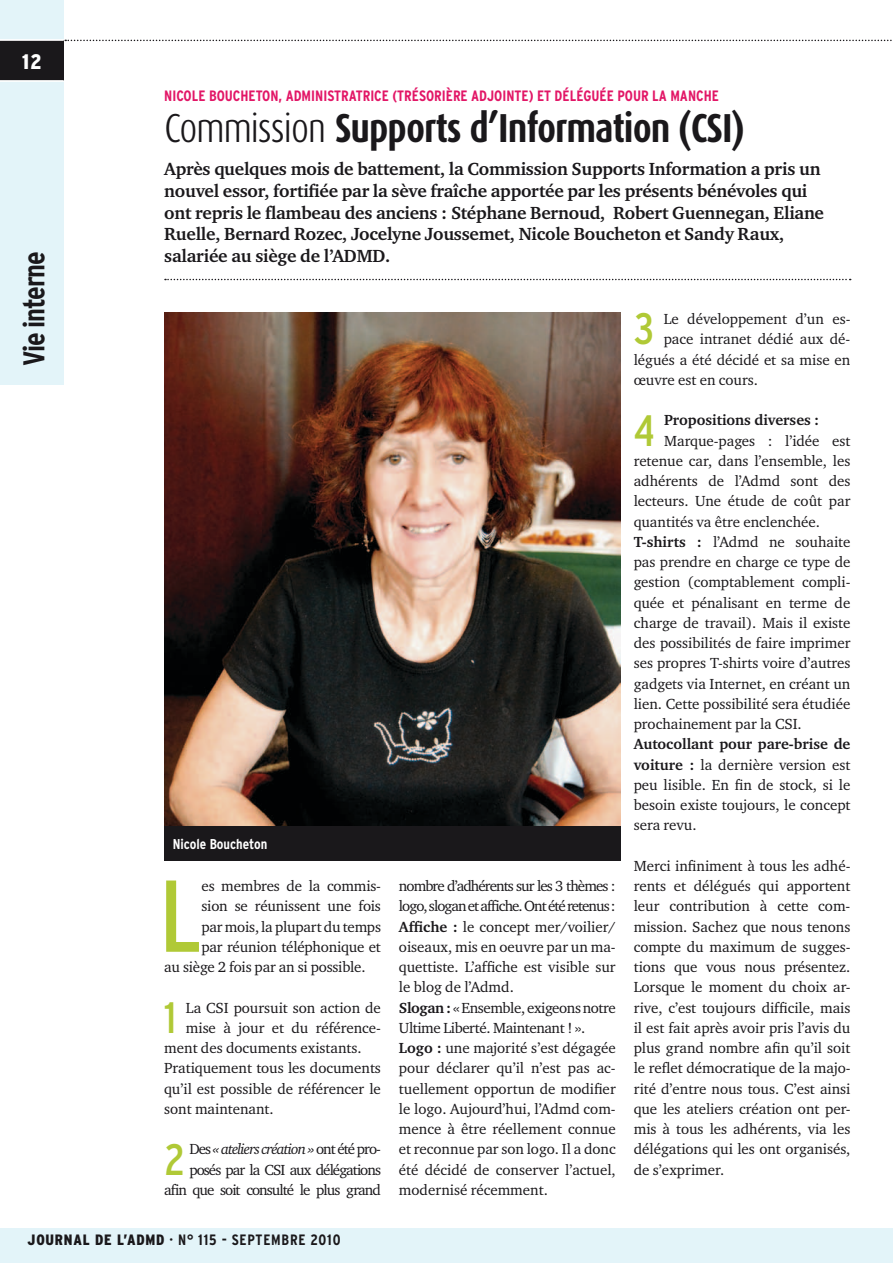
<style>
.page{position:relative;width:893px;height:1263px;background:#fff}
.page>*{position:absolute;margin:0;border:0;box-sizing:border-box;transform-origin:0 0}
.t1{font:condensed 101.85px "Interstate";color:#b0c936}
.t2{font:condensed 43.95px "Interstate";color:#b0c936}
.t3{font:700 40.5px "Dax Condensed";letter-spacing:-.025em;color:#1a181b}
.t4{font:700 condensed 30px "Interstate";letter-spacing:-.04em;color:#1a181b}
.t5{font:900 condensed 21px "Interstate";color:#fff}
.t6{font:700 18px/21.6px "Charter ITC";letter-spacing:-.015em;color:#1a181b}
.t7{font:15px/20.2px "Charter ITC";color:#1a181b}
.t8{font:15px/20.2px "Charter ITC";letter-spacing:-.06em;color:#1a181b;text-align:right}
.t9{font:700 condensed 15px "Interstate";color:#e21666}
.t10{font:700 15px "Charter ITC";color:#1a181b}
.t11{font:700 condensed 15px "Interstate";letter-spacing:.05em;color:#1a181b}
.t12{font:900 condensed 15px "Interstate";color:#1a181b}
.t13{font:700 condensed 14.25px "Interstate";color:#fff}
.s1{font-weight:300}
.s2{font-style:italic}
.s3{font-weight:700}
</style>
<div class="page">
<div style="left:0;top:1229px;width:893px;height:34px;background:#e3f4f9"></div>
<div style="left:0;top:0;width:64px;height:385px;background:#e3f4f9"></div>
<div style="left:0;top:40px;width:64px;height:41px;background:#1a181b"></div>
<hr style="left:0;top:80px;width:64px;height:2px;background:#fff">
<hr style="left:0;top:39px;width:64px;height:2px;background:#fff">
<svg style="left:65px;top:40px;width:827px;height:1px"></svg>
<svg style="left:165px;top:279px;width:686px;height:1px"></svg>
<img style="left:164px;top:313px;width:457px;height:514px">
<div style="left:164px;top:827px;width:457px;height:34px;background:#1a181b"></div>
<h3 class="t5" style="left:22px;top:50px;width:21px">12</h3>
<h3 class="t4" style="left:17px;top:366px;width:116px;rotate:-90deg">VIE INTERNE</h3>
<p class="t9" style="left:164px;top:88px;width:16px">NICOLE</p>
<p class="t9" style="left:209px;top:88px;width:85px">BOUCHETON, ADMINISTRATRICE</p>
<p class="t9" style="left:392px;top:88px;width:20px">(TRÉSORI</p>
<p class="t9" style="left:446px;top:88px;width:57px">ÈRE ADJOINTE</p>
<p class="t9" style="left:529px;top:88px;width:34px">) ET DÉLÉG</p>
<p class="t9" style="left:592px;top:88px;width:127px">UÉE POUR LA MANCHE</p>
<h3 class="t3" style="left:164px;top:105px;width:582px"><span class="s1">commission</span> Supports d’Information (CSI)</h3>
<p class="t6" style="left:164px;top:158px;width:661px">Après quelques mois de battement, la Commission Supports Information a pris un nouvel essor, fortifiée par la sève fraîche apportée par les présents bénévoles qui ont repris le flambeau des anciens : Stéphane Bernoud, Robert Guennegan, Eliane Ruelle, Bernard Rozec, Jocelyne Joussemet, Nicole Boucheton et Sandy Raux, salariée au siège de l’ADMD.</p>
<p class="t13" style="left:173px;top:836px;width:96px">NICOLE BOUCHETON</p>
<h1 class="t1" style="left:159px;top:859px;width:44px">L</h1>
<p class="t7" style="left:201px;top:875px;width:181px">es membres de la commis-</p>
<p class="t7" style="left:201px;top:896px;width:181px">sion se réunissent une fois</p>
<p class="t7" style="left:201px;top:916px;width:181px">par mois, la plupart du temps</p>
<p class="t7" style="left:201px;top:936px;width:181px">par réunion téléphonique et</p>
<p class="t7" style="left:164px;top:956px;width:203px">au siège 2 fois par an si possible.</p>
<h2 class="t2" style="left:164px;top:993px;width:14px">1</h2>
<p class="t7" style="left:186px;top:997px;width:197px">La CSI poursuit son action de</p>
<p class="t7" style="left:186px;top:1017px;width:197px">mise à jour et du référence-</p>
<p class="t7" style="left:164px;top:1037px;width:199px">ment des documents existants.</p>
<p class="t7" style="left:164px;top:1058px;width:218px">Pratiquement tous les documents</p>
<p class="t7" style="left:164px;top:1078px;width:218px">qu’il est possible de référencer le</p>
<p class="t7" style="left:164px;top:1098px;width:111px">sont maintenant.</p>
<h2 class="t2" style="left:164px;top:1134px;width:22px">2</h2>
<p class="t8" style="left:164px;top:1139px;width:218px">Des <span class="s2">« ateliers création »</span> ont été pro&shy;posés par la CSI aux délégations afin que soit consulté le plus grand</p>
<p class="t7" style="left:399px;top:875px;width:218px">nombre d’adhérents sur les 3 thèmes : logo, slogan et affiche. Ont été retenus:<br><span class="s3">Affiche :</span> le concept mer/voilier/ oiseaux, mis en oeuvre par un ma&shy;quettiste. L’affiche est visible sur le blog de l’Admd.<br><span class="s3">Slogan :</span> « Ensemble, exigeons notre<br>Ultime Liberté. Maintenant ! ».<br><span class="s3">Logo :</span> une majorité s’est dégagée pour déclarer qu’il n’est pas ac&shy;tuellement opportun de modifier le logo. Aujourd’hui, l’Admd com&shy;mence à être réellement connue et reconnue par son logo. Il a donc été décidé de conserver l’actuel, modernisé récemment.</p>
<h2 class="t2" style="left:634px;top:304px;width:22px">3</h2>
<p class="t7" style="left:664px;top:308px;width:188px">Le développement d’un es-</p>
<p class="t7" style="left:664px;top:329px;width:188px">pace intranet dédié aux dé-</p>
<p class="t7" style="left:634px;top:349px;width:218px">légués a été décidé et sa mise en</p>
<p class="t7" style="left:634px;top:369px;width:126px">œuvre est en cours.</p>
<h2 class="t2" style="left:634px;top:405px;width:22px">4</h2>
<p class="t10" style="left:664px;top:411px;width:157px">Propositions diverses :</p>
<p class="t7" style="left:634px;top:430px;width:218px;text-indent:30px">Marque-pages : l’idée est retenue car, dans l’ensemble, les adhérents de l’Admd sont des lecteurs. Une étude de coût par quantités va être enclenchée.<br><span class="s3">T-shirts :</span> l’Admd ne souhaite pas prendre en charge ce type de gestion (comptablement compli&shy;quée et pénalisant en terme de charge de travail). Mais il existe des possibilités de faire imprimer ses propres T-shirts voire d’autres gadgets via Internet, en créant un lien. Cette possibilité sera étudiée prochainement par la CSI.</p>
<p class="t7" style="left:634px;top:734px;width:218px;text-align:justify"><span class="s3">Autocollant pour pare-brise de voiture :</span> la dernière version est peu lisible. En fin de stock, si le besoin existe toujours, le concept sera revu.</p>
<p class="t7" style="left:634px;top:855px;width:218px;text-align:justify">Merci infiniment à tous les adhé&shy;rents et délégués qui apportent leur contribution à cette com&shy;mission. Sachez que nous tenons compte du maximum de sugges&shy;tions que vous nous présentez.<br>Lorsque le moment du choix ar&shy;rive, c’est toujours difficile, mais il est fait après avoir pris l’avis du plus grand nombre afin qu’il soit le reflet démocratique de la majo&shy;rité d’entre nous tous. C’est ainsi que les ateliers création ont per&shy;mis à tous les adhérents, via les délégations qui les ont organisés, de s’exprimer.</p>
<p class="t12" style="left:28px;top:1232px;width:10px">JOURNAL</p>
<p class="t12" style="left:95px;top:1232px;width:43px">DE L’ADMD</p>
<p class="t11" style="left:169px;top:1232px;width:173px">· N° 115 - SEPTEMBRE 2010</p>
</div>
